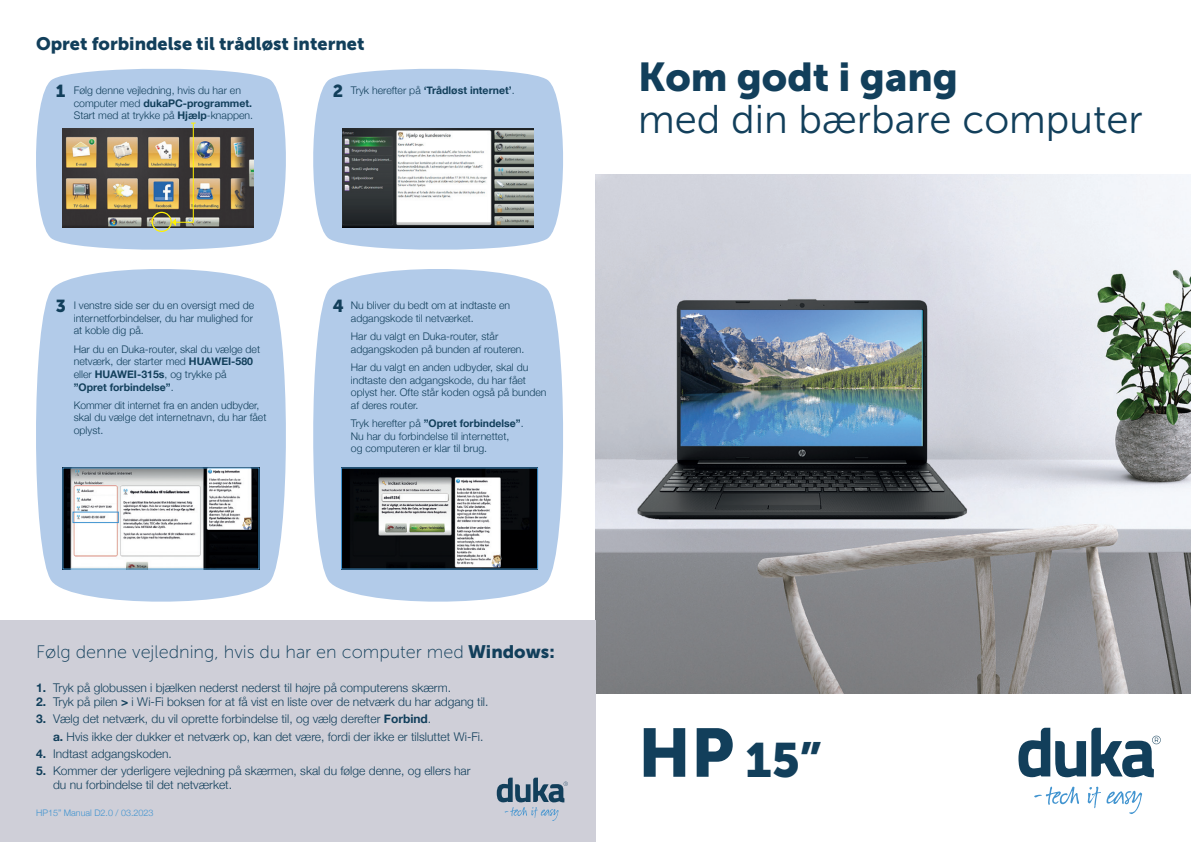
<style>
.page{position:relative;width:1191px;height:842px;background:#fff}
.page>*{position:absolute;margin:0;border:0;box-sizing:border-box;transform-origin:0 0}
.t1{font:48px "Museo Sans 900";color:#123f5b}
.t2{font:40px "Museo Sans 300";color:#123f5b}
.t3{font:40px "Museo Sans 900";color:#123f5b}
.t4{font:18px "Museo Sans 100";color:#123f5b}
.t5{font:18px "Museo Sans 900";color:#123f5b}
.t6{font:17.3px "Museo Sans 900";color:#123f5b}
.t7{font:300 12px/17.2px "Helvetica Neue";color:#123f5b}
.t8{font:300 10.5px/12.6px "Helvetica Neue";color:#123f5b}
.t9{font:700 10.5px "Helvetica Neue";color:#123f5b}
.t10{font:300 9px "Helvetica Neue";color:#4194d0}
.s1{font-family:"Museo Sans 900";font-weight:400;font-size:17.3px}
.s2{font-weight:700}
.s3{font-weight:300}
.s4{font-family:"Museo Sans 900"}
.s5{font-size:68px}
</style>
<div class="page">
<img style="left:596px;top:174px;width:595px;height:519px">
<svg style="left:1018px;top:728px;width:142px;height:49px"></svg>
<svg style="left:1034px;top:787px;width:45px;height:18px"></svg>
<svg style="left:1087px;top:787px;width:13px;height:21px"></svg>
<svg style="left:1106px;top:791px;width:36px;height:23px"></svg>
<div style="left:0;top:621px;width:595px;height:221px;background:#cfcfd8"></div>
<svg style="left:36px;top:269px;width:250px;height:333px;background:#b6cde8"></svg>
<svg style="left:313px;top:269px;width:250px;height:333px;background:#b8cfea"></svg>
<img style="left:64px;top:469px;width:193px;height:98px">
<img style="left:343px;top:469px;width:193px;height:98px">
<div style="left:341px;top:467px;width:197px;height:102px;border:1px solid #4194d0"></div>
<div style="left:72px;top:512px;width:47px;height:11px;border:1px solid #4194d0"></div>
<svg style="left:497px;top:778px;width:71px;height:43px"></svg>
<svg style="left:36px;top:68px;width:250px;height:182px;background:#b9cfe9"></svg>
<svg style="left:313px;top:68px;width:250px;height:182px;background:#b9cee8"></svg>
<img style="left:62px;top:129px;width:192px;height:98px">
<img style="left:342px;top:129px;width:192px;height:98px">
<div style="left:152px;top:212px;width:20px;height:20px;border:1px solid #fff101;border-radius:50%"></div>
<svg style="left:172px;top:122px;width:23px;height:104px;background:#7d7150"></svg>
<h3 class="t5" style="left:36px;top:33px;width:330px">Opret forbindelse til trådløst internet</h3>
<p class="t8" style="left:56px;top:83px;width:187px"><span class="s1">1</span> Følg denne vejledning, hvis du har en</p>
<h3 class="t6" style="left:333px;top:81px;width:12px">2</h3>
<p class="t8" style="left:74px;top:96px;width:181px">computer med <span class="s2">dukaPC-programmet.<br></span>Start med at trykke på <span class="s2">Hjælp</span>-knappen.</p>
<p class="t9" style="left:351px;top:82px;width:165px"><span class="s3">Tryk herefter på</span> ‘Trådløst internet’<span class="s3">.</span></p>
<p class="t8" style="left:74px;top:298px;width:182px;text-align:justify;text-indent:-18px"><span class="s1">3</span> I venstre side ser du en oversigt med de internetforbindelser, du har mulighed for at koble dig på.</p>
<p class="t8" style="left:74px;top:342px;width:188px">Har du en Duka-router, skal du vælge det netværk, der starter med <span class="s2">HUAWEI-580 </span>eller <span class="s2">HUAWEI-315s</span>, og trykke på <span class="s2">”Opret forbindelse”</span>.</p>
<p class="t8" style="left:74px;top:398px;width:194px">Kommer dit internet fra en anden udbyder, skal du vælge det internetnavn, du har fået oplyst.</p>
<p class="t8" style="left:351px;top:298px;width:161px;text-indent:-18px"><span class="s1">4</span> Nu bliver du bedt om at indtaste en adgangskode til netværket.</p>
<p class="t8" style="left:351px;top:329px;width:175px">Har du valgt en Duka-router, står adgangskoden på bunden af routeren.</p>
<p class="t8" style="left:351px;top:360px;width:197px">Har du valgt en anden udbyder, skal du indtaste den adgangskode, du har fået oplyst her. Ofte står koden også på bunden af deres router.</p>
<p class="t8" style="left:351px;top:416px;width:174px">Tryk herefter på <span class="s2">”Opret forbindelse”</span>.<br>Nu har du forbindelse til internettet, og computeren er klar til brug.</p>
<h3 class="t4" style="left:36px;top:643px;width:520px">Følg denne vejledning, hvis du har en computer med <span class="s4">Windows:</span></h3>
<p class="t7" style="left:36px;top:678px;width:416px"><span class="s2">1.</span> Tryk på globussen i bjælken nederst nederst til højre på computerens skærm.</p>
<p class="t7" style="left:36px;top:692px;width:454px"><span class="s2">2.</span> Tryk på pilen <span class="s2">&gt;</span> i Wi-Fi boksen for at få vist en liste over de netværk du har adgang til.</p>
<p class="t7" style="left:53px;top:710px;width:432px;text-indent:-17px"><span class="s2">3.</span> Vælg det netværk, du vil oprette forbindelse til, og vælg derefter <span class="s2">Forbind</span>.<br><span class="s2">a.</span> Hvis ikke der dukker et netværk op, kan det være, fordi der ikke er tilsluttet Wi-Fi.</p>
<p class="t7" style="left:36px;top:744px;width:137px"><span class="s2">4.</span> Indtast adgangskoden.</p>
<p class="t7" style="left:53px;top:763px;width:419px;line-height:14.4px;text-indent:-17px"><span class="s2">5.</span> Kommer der yderligere vejledning på skærmen, skal du følge denne, og ellers har du nu forbindelse til det netværket.</p>
<p class="t10" style="left:36px;top:806px;width:119px">HP15” Manual D2.0 / 03.2023</p>
<h2 class="t3" style="left:638px;top:54px;width:321px">Kom godt i gang</h2>
<h2 class="t2" style="left:638px;top:98px;width:506px">med din bærbare computer</h2>
<h1 class="t1" style="left:638px;top:733px;width:185px"><span class="s5">HP</span> 15”</h1>
</div>
